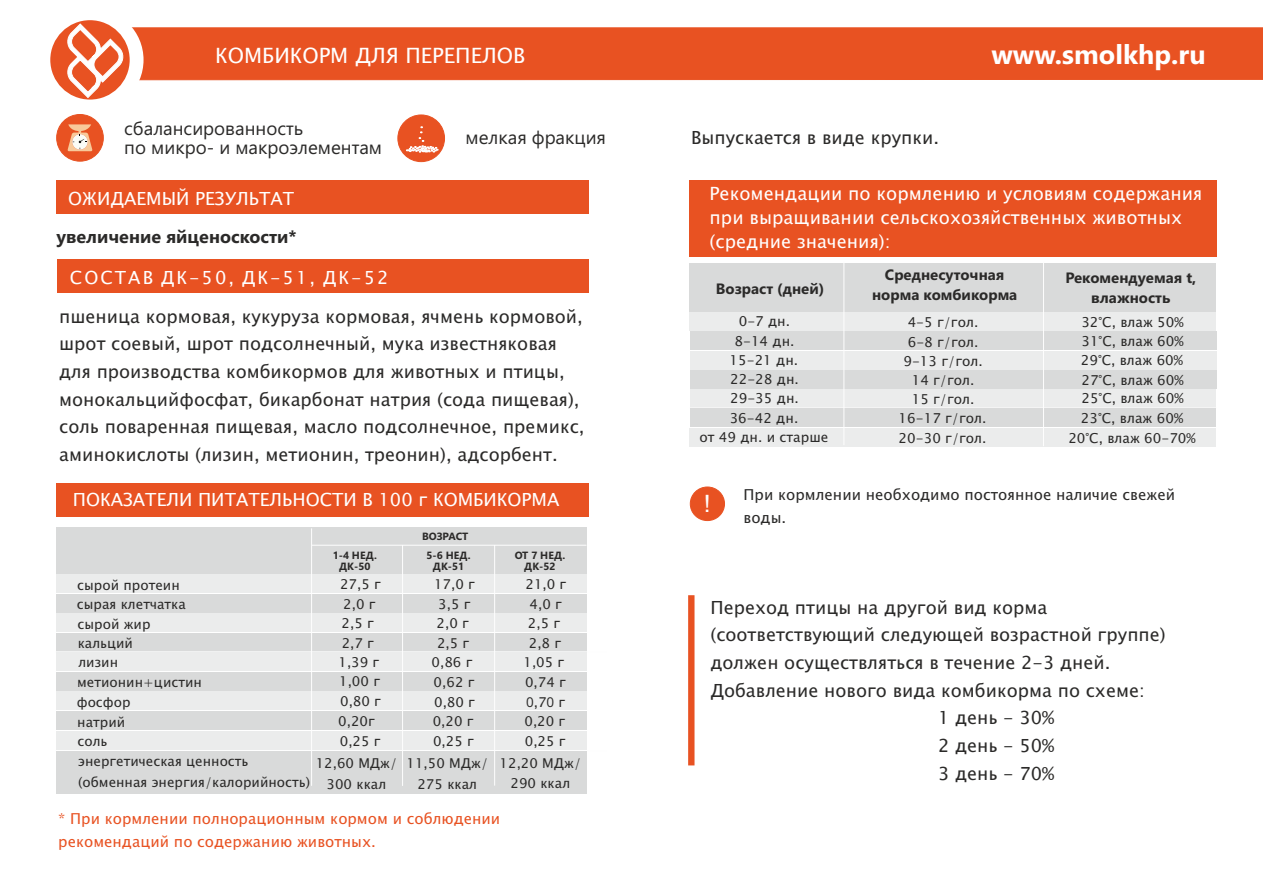
<style>
.page{position:relative;width:1263px;height:893px;background:#fff}
.page>*{position:absolute;margin:0;border:0;box-sizing:border-box;transform-origin:0 0}
.t1{font:700 27px "Segoe UI";color:#fff}
.t2{font:24px "Arial";color:#fefefe}
.t3{font:21px "Lucida Sans Unicode";color:#fff}
.t4{font:18.75px/18.8px "Segoe UI";color:#2b2a29}
.t5{font:18.15px/24px "Lucida Sans Unicode";color:#fff}
.t6{font:18px/27.6px "Lucida Sans Unicode";color:#2b2a29}
.t7{font:18px "Lucida Sans Unicode";color:#fff}
.t8{font:18px "Lucida Sans Unicode";letter-spacing:.11em;color:#fff}
.t9{font:700 18px "Segoe UI";color:#2b2a29}
.t10{font:15px/23.1px "Lucida Sans Unicode";color:#e85222}
.t11{font:700 15px/20px "Segoe UI";color:#2b2a29;text-align:center}
.t12{font:15px/23.1px "Lucida Sans Unicode";color:#2b2a29}
.t13{font:13.65px "Lucida Sans Unicode";color:#2b2a29}
.t14{font:13.5px/19.6px "Lucida Sans Unicode";color:#2b2a29;text-align:center}
.t15{font:700 10.5px/11.1px "Segoe UI";color:#2b2a29;text-align:center}
.s1{font-family:"Open Sans"}
</style>
<div class="page">
<div style="left:133px;top:27px;width:1130px;height:54px;background:#e85222"></div>
<div style="left:41px;top:8px;width:103px;height:103px;background:#fff;border-radius:50%"></div>
<div style="left:50px;top:20px;width:80px;height:80px;background:#e85222;border-radius:50%"></div>
<svg style="left:67px;top:24px;width:57px;height:74px"></svg>
<div style="left:58px;top:259px;width:531px;height:34px;background:#e85222"></div>
<div style="left:57px;top:483px;width:532px;height:34px;background:#e85222"></div>
<div style="left:689px;top:263px;width:527px;height:48px;background:#d9dada"></div>
<div style="left:690px;top:312px;width:526px;height:18px;background:#ebecec"></div>
<div style="left:690px;top:331px;width:526px;height:18px;background:#d9dada"></div>
<div style="left:690px;top:351px;width:526px;height:18px;background:#ebecec"></div>
<div style="left:690px;top:370px;width:526px;height:18px;background:#d9dada"></div>
<div style="left:690px;top:389px;width:526px;height:18px;background:#ebecec"></div>
<div style="left:690px;top:409px;width:526px;height:18px;background:#d9dada"></div>
<div style="left:690px;top:428px;width:526px;height:18px;background:#ebecec"></div>
<hr style="left:843px;top:262px;width:1px;height:183px;background:#fefefe">
<hr style="left:1043px;top:262px;width:1px;height:184px;background:#fefefe">
<div style="left:56px;top:575px;width:531px;height:18px;background:#ebecec"></div>
<div style="left:56px;top:594px;width:531px;height:18px;background:#d9dada"></div>
<div style="left:56px;top:614px;width:531px;height:18px;background:#ebecec"></div>
<div style="left:56px;top:633px;width:531px;height:18px;background:#d9dada"></div>
<div style="left:56px;top:652px;width:531px;height:19px;background:#ebecec"></div>
<div style="left:56px;top:672px;width:530px;height:18px;background:#d9dada"></div>
<div style="left:56px;top:692px;width:531px;height:18px;background:#ebecec"></div>
<div style="left:56px;top:712px;width:531px;height:18px;background:#d9dada"></div>
<div style="left:56px;top:731px;width:531px;height:18px;background:#ebecec"></div>
<div style="left:56px;top:751px;width:531px;height:43px;background:#d9dada"></div>
<div style="left:56px;top:527px;width:530px;height:46px;background:#d9dada"></div>
<hr style="left:311px;top:528px;width:1px;height:258px;background:#fefefe">
<hr style="left:402px;top:528px;width:1px;height:258px;background:#fefefe">
<hr style="left:494px;top:528px;width:1px;height:258px;background:#fefefe">
<div style="left:56px;top:114px;width:48px;height:48px;background:#e85222;border:1px solid #e85222;border-radius:50%"></div>
<svg style="left:68px;top:124px;width:24px;height:27px"></svg>
<div style="left:397px;top:115px;width:48px;height:47px;background:#e85222;border:1px solid #e85222;border-radius:50%"></div>
<svg style="left:406px;top:126px;width:32px;height:27px"></svg>
<div style="left:313px;top:529px;width:273px;height:16px;background:#d9dada"></div>
<hr style="left:312px;top:545px;width:274px;height:1px;background:#fefefe">
<div style="left:56px;top:181px;width:533px;height:33px;background:#e85222"></div>
<div style="left:690px;top:487px;width:35px;height:34px;background:#e85222;border:1px solid #e85222;border-radius:50%"></div>
<div style="left:688px;top:595px;width:6px;height:170px;background:#e85222"></div>
<div style="left:688px;top:181px;width:528px;height:76px;background:#e85222"></div>
<p class="t3" style="left:215px;top:47px;width:311px">КОМБИКОРМ ДЛЯ ПЕРЕПЕЛОВ</p>
<h1 class="t1" style="left:991px;top:44px;width:216px">www.smolkhp.ru</h1>
<p class="t4" style="left:124px;top:121px;width:259px">сбалансированность<br>по микро- и макроэлементам</p>
<p class="t7" style="left:68px;top:191px;width:227px">ОЖИДАЕМЫЙ РЕЗУЛЬТАТ</p>
<p class="t9" style="left:56px;top:230px;width:242px">увеличение яйценоскости*</p>
<p class="t8" style="left:70px;top:270px;width:320px">СОСТАВ ДК-50, ДК-51, ДК-52</p>
<p class="t4" style="left:466px;top:129px;width:142px">мелкая фракция</p>
<p class="t6" style="left:59px;top:304px;width:527px">пшеница кормовая, кукуруза кормовая, ячмень кормовой, шрот соевый, шрот подсолнечный, мука известняковая для производства комбикормов для животных и птицы, монокальцийфосфат, бикарбонат натрия (сода пищевая), соль поваренная пищевая, масло подсолнечное, премикс, аминокислоты (лизин, метионин, треонин), адсорбент.</p>
<p class="t7" style="left:73px;top:492px;width:488px">ПОКАЗАТЕЛИ ПИТАТЕЛЬНОСТИ В 100 г КОМБИКОРМА</p>
<p class="t15" style="left:422px;top:532px;width:48px">ВОЗРАСТ</p>
<p class="t14" style="left:77px;top:576px;width:104px">сырой протеин</p>
<p class="t14" style="left:77px;top:595px;width:235px;text-align:left">сырая клетчатка<br>сырой жир<br>кальций<br>лизин<br>метионин+цистин<br>фосфор<br>натрий<br>соль<br>энергетическая ценность (обменная энергия/калорийность)</p>
<p class="t15" style="left:333px;top:550px;width:46px">1-4 НЕД.<br>ДК-50</p>
<p class="t15" style="left:426px;top:550px;width:46px">5-6 НЕД.<br>ДК-51</p>
<p class="t15" style="left:515px;top:550px;width:52px">ОТ 7 НЕД.<br>ДК-52</p>
<p class="t14" style="left:338px;top:575px;width:44px">27,5 г<br>2,0 г<br>2,5 г<br>2,7 г<br>1,39 г<br>1,00 г<br>0,80 г<br>0,20г<br>0,25 г</p>
<p class="t14" style="left:432px;top:575px;width:45px">17,0 г<br>3,5 г<br>2,0 г<br>2,5 г<br>0,86 г<br>0,62 г<br>0,80 г<br>0,20 г<br>0,25 г</p>
<p class="t14" style="left:523px;top:575px;width:44px">21,0 г<br>4,0 г<br>2,5 г<br>2,8 г<br>1,05 г<br>0,74 г<br><span class="s1">0</span>,7<span class="s1">0</span> г<br>0,20 г<br>0,25 г</p>
<p class="t14" style="left:316px;top:754px;width:83px;line-height:20.7px">12,60 МДж/<br>300 ккал</p>
<p class="t14" style="left:407px;top:754px;width:83px;line-height:20.7px">11,50 МДж/<br>275 ккал</p>
<p class="t14" style="left:500px;top:753px;width:83px;line-height:20.7px">12,20 МДж/<br>290 ккал</p>
<p class="t10" style="left:58px;top:808px;width:444px">* При кормлении полнорационным кормом и соблюдении рекомендаций по содержанию животных.</p>
<p class="t6" style="left:691px;top:125px;width:250px">Выпускается в виде крупки.</p>
<p class="t5" style="left:709px;top:183px;width:494px">Рекомендации по кормлению и условиям содержания при выращивании сельскохозяйственных животных (средние значения):</p>
<p class="t11" style="left:716px;top:280px;width:110px">Возраст (дней)</p>
<p class="t11" style="left:872px;top:266px;width:147px">Среднесуточная норма комбикорма</p>
<p class="t11" style="left:1065px;top:269px;width:132px">Рекомендуемая t, влажность</p>
<p class="t13" style="left:739px;top:316px;width:53px">0-7 дн.</p>
<p class="t13" style="left:908px;top:316px;width:72px">4-5 г/гол.</p>
<p class="t13" style="left:1081px;top:316px;width:104px">32°С, влаж 50%</p>
<p class="t13" style="left:734px;top:335px;width:62px">8-14 дн.</p>
<p class="t13" style="left:908px;top:336px;width:72px">6-8 г/гол.</p>
<p class="t13" style="left:1081px;top:335px;width:104px">31°С, влаж 60%</p>
<p class="t13" style="left:730px;top:354px;width:70px">15-21 дн.</p>
<p class="t13" style="left:903px;top:355px;width:81px">9-13 г/гол.</p>
<p class="t13" style="left:1081px;top:355px;width:104px">29°С, влаж 60%</p>
<p class="t13" style="left:730px;top:374px;width:70px">22-28 дн.</p>
<p class="t13" style="left:912px;top:374px;width:64px">14 г/гол.</p>
<p class="t13" style="left:1081px;top:374px;width:104px">27°С, влаж 60%</p>
<p class="t13" style="left:730px;top:392px;width:70px">29-35 дн.</p>
<p class="t13" style="left:912px;top:393px;width:64px">15 г/гол.</p>
<p class="t13" style="left:1081px;top:392px;width:104px">25°С, влаж 60%</p>
<p class="t13" style="left:730px;top:412px;width:70px">36-42 дн.</p>
<p class="t13" style="left:899px;top:413px;width:89px">16-17 г/гол.</p>
<p class="t13" style="left:1081px;top:412px;width:104px">23°С, влаж 60%</p>
<p class="t13" style="left:699px;top:432px;width:130px">от 49 дн. и старше</p>
<p class="t13" style="left:899px;top:432px;width:89px">20-30 г/гол.</p>
<p class="t13" style="left:1068px;top:432px;width:129px">20°С, влаж 60-70%</p>
<h2 class="t2" style="left:704px;top:495px;width:8px">!</h2>
<p class="t12" style="left:743px;top:484px;width:433px">При кормлении необходимо постоянное наличие свежей воды.</p>
<p class="t6" style="left:710px;top:595px;width:338px">Переход птицы на другой вид корма</p>
<p class="t6" style="left:710px;top:622px;width:457px">(соответствующий следующей возрастной группе)</p>
<p class="t6" style="left:710px;top:650px;width:401px">должен осуществляться в течение 2-3 дней.</p>
<p class="t6" style="left:710px;top:678px;width:436px">Добавление нового вида комбикорма по схеме:</p>
<p class="t6" style="left:938px;top:705px;width:118px">1 день - 30%</p>
<p class="t6" style="left:938px;top:733px;width:118px">2 день - 50%</p>
<p class="t6" style="left:938px;top:761px;width:118px">3 день - 70%</p>
</div>
